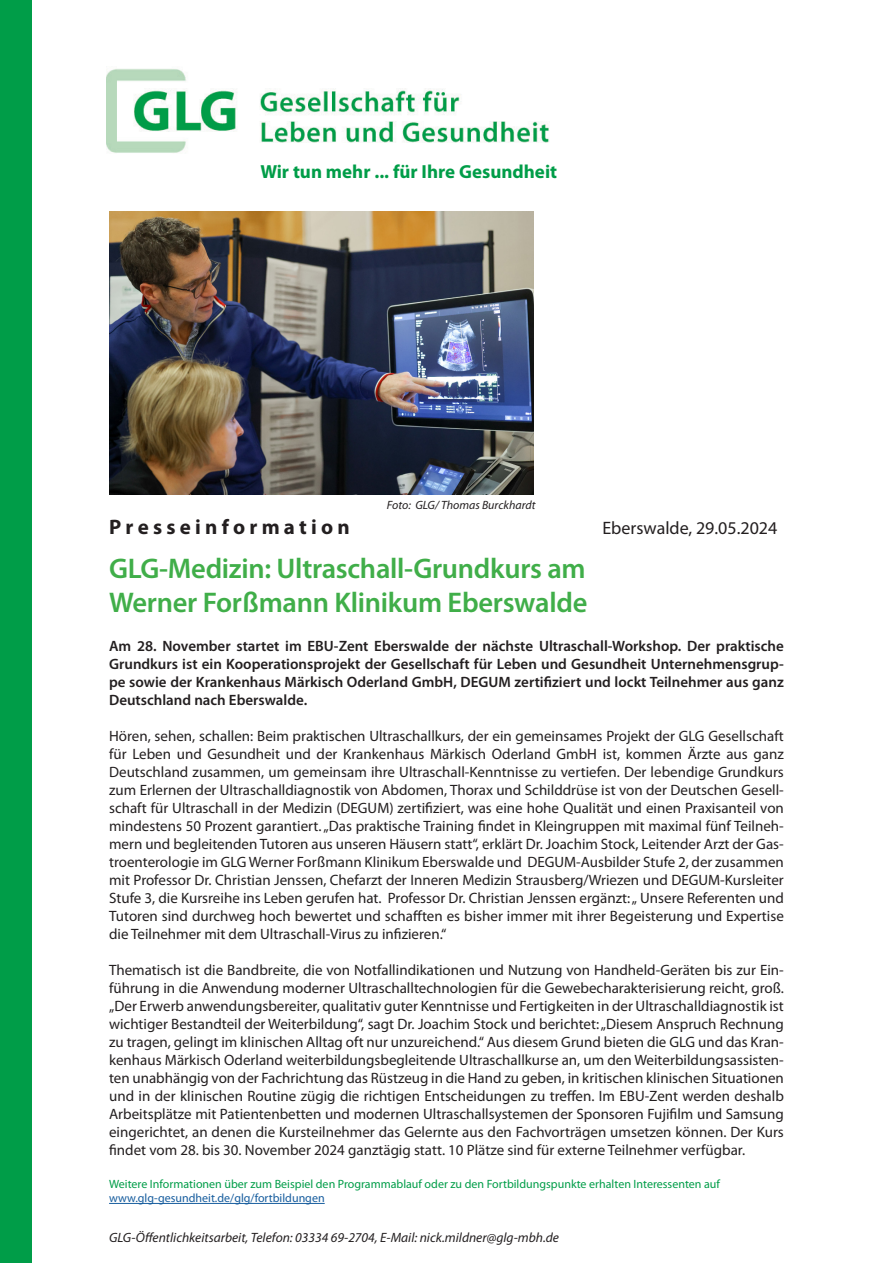
<style>
.page{position:relative;width:893px;height:1263px;background:#fff}
.page>*{position:absolute;margin:0;border:0;box-sizing:border-box;transform-origin:0 0}
.t1{font:600 28.5px "Myriad Pro";letter-spacing:-.01em;color:#40ae49}
.t2{font:700 21px "Myriad Pro";color:#231f20}
.t3{font:700 18.9px "Myriad Pro";color:#009d48}
.t4{font:18px "Myriad Pro";color:#231f20}
.t5{font:15px/18px "Myriad Pro";color:#231f20;text-align:justify}
.t6{font:600 15px/18px "Myriad Pro";color:#231f20;text-align:justify}
.t7{font:italic 13.5px "Myriad Pro";color:#231f20}
.t8{font:12px "Myriad Pro";color:#009d48}
.t9{font:12px "Myriad Pro";color:#175d9e}
.t10{font:italic 12px "Myriad Pro";color:#231f20}
</style>
<div class="page">
<div style="left:0;top:0;width:32px;height:1263px;background:#009d48"></div>
<img style="left:107px;top:69px;width:442px;height:84px">
<hr style="left:109px;top:1203px;width:216px;height:1px;background:#175d9e">
<img style="left:109px;top:211px;width:425px;height:283px">
<p class="t3" style="left:260px;top:159px;width:298px">Wir tun mehr ... für Ihre Gesundheit</p>
<p class="t10" style="left:387px;top:498px;width:150px">Foto: GLG/ Thomas Burckhardt</p>
<p class="t2" style="left:109px;top:514px;width:242px">P r e s s e i n f o r m a t i o n</p>
<p class="t1" style="left:109px;top:550px;width:478px">GLG-Medizin: Ultraschall-Grundkurs am</p>
<p class="t1" style="left:109px;top:584px;width:480px">Werner Forßmann Klinikum Eberswalde</p>
<p class="t6" style="left:109px;top:637px;width:676px">Am 28. November startet im EBU-Zent Eberswalde der nächste Ultraschall-Workshop. Der praktische Grundkurs ist ein Kooperationsprojekt der Gesellschaft für Leben und Gesundheit Unternehmensgrup&shy;pe sowie der Krankenhaus Märkisch Oderland GmbH, DEGUM zertifiziert und lockt Teilnehmer aus ganz Deutschland nach Eberswalde.</p>
<p class="t5" style="left:109px;top:727px;width:676px">Hören, sehen, schallen: Beim praktischen Ultraschallkurs, der ein gemeinsames Projekt der GLG Gesellschaft für Leben und Gesundheit und der Krankenhaus Märkisch Oderland GmbH ist, kommen Ärzte aus ganz Deutschland zusammen, um gemeinsam ihre Ultraschall-Kenntnisse zu vertiefen. Der lebendige Grundkurs zum Erlernen der Ultraschalldiagnostik von Abdomen, Thorax und Schilddrüse ist von der Deutschen Gesell&shy;schaft für Ultraschall in der Medizin (DEGUM) zertifiziert, was eine hohe Qualität und einen Praxisanteil von mindestens 50 Prozent garantiert. „Das praktische Training findet in Kleingruppen mit maximal fünf Teilneh&shy;mern und begleitenden Tutoren aus unseren Häusern statt“, erklärt Dr. Joachim Stock, Leitender Arzt der Gas&shy;troenterologie im GLG Werner Forßmann Klinikum Eberswalde und DEGUM-Ausbilder Stufe 2, der zusammen mit Professor Dr. Christian Jenssen, Chefarzt der Inneren Medizin Strausberg/Wriezen und DEGUM-Kursleiter Stufe 3, die Kursreihe ins Leben gerufen hat. Professor Dr. Christian Jenssen ergänzt: „ Unsere Referenten und Tutoren sind durchweg hoch bewertet und schafften es bisher immer mit ihrer Begeisterung und Expertise die Teilnehmer mit dem Ultraschall-Virus zu infizieren.“</p>
<p class="t5" style="left:109px;top:961px;width:676px">Thematisch ist die Bandbreite, die von Notfallindikationen und Nutzung von Handheld-Geräten bis zur Ein&shy;führung in die Anwendung moderner Ultraschalltechnologien für die Gewebecharakterisierung reicht, groß. „Der Erwerb anwendungsbereiter, qualitativ guter Kenntnisse und Fertigkeiten in der Ultraschalldiagnostik ist wichtiger Bestandteil der Weiterbildung“, sagt Dr. Joachim Stock und berichtet: „Diesem Anspruch Rechnung zu tragen, gelingt im klinischen Alltag oft nur unzureichend.“ Aus diesem Grund bieten die GLG und das Kran&shy;kenhaus Märkisch Oderland weiterbildungsbegleitende Ultraschallkurse an, um den Weiterbildungsassisten&shy;ten unabhängig von der Fachrichtung das Rüstzeug in die Hand zu geben, in kritischen klinischen Situationen und in der klinischen Routine zügig die richtigen Entscheidungen zu treffen. Im EBU-Zent werden deshalb Arbeitsplätze mit Patientenbetten und modernen Ultraschallsystemen der Sponsoren Fujifilm und Samsung eingerichtet, an denen die Kursteilnehmer das Gelernte aus den Fachvorträgen umsetzen können. Der Kurs findet vom 28. bis 30. November 2024 ganztägig statt. 10 Plätze sind für externe Teilnehmer verfügbar.</p>
<p class="t8" style="left:109px;top:1176px;width:612px">Weitere Informationen über zum Beispiel den Programmablauf oder zu den Fortbildungspunkte erhalten Interessenten auf</p>
<p class="t9" style="left:109px;top:1191px;width:217px">www.glg-gesundheit.de/glg/fortbildungen</p>
<p class="t7" style="left:109px;top:1229px;width:451px">GLG-Öffentlichkeitsarbeit, Telefon: 03334 69-2704, E-Mail: nick.mildner@glg-mbh.de</p>
<p class="t4" style="left:602px;top:517px;width:177px">Eberswalde, 29.05.2024</p>
</div>
